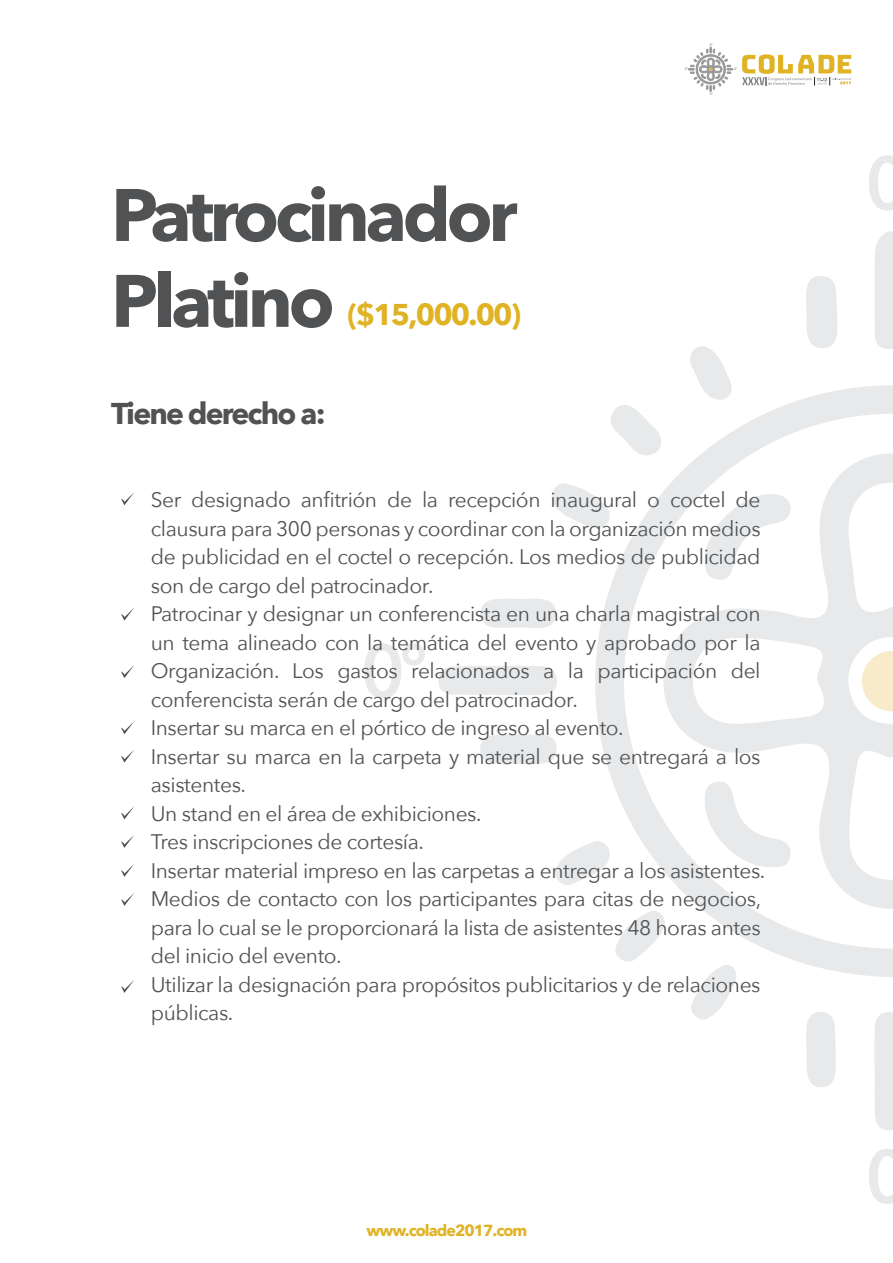
<style>
.page{position:relative;width:893px;height:1263px;background:#fff}
.page>*{position:absolute;margin:0;border:0;box-sizing:border-box;transform-origin:0 0}
.t1{font:700 73.35px/85.8px "Avenir Next";letter-spacing:-.06em;color:#515254}
.t2{font:700 30px "Avenir Next";letter-spacing:-.06em;color:#515254}
.t3{font:700 30px "Avenir Next";letter-spacing:-.06em;color:#e0b325}
.t4{font:21px/28.5px "Avenir Next";letter-spacing:-.02em;color:#515254}
.t5{font:700 16.05px "Avenir Next";letter-spacing:-.06em;color:#e0b325}
</style>
<div class="page">
<svg style="left:685px;top:43px;width:166px;height:52px"></svg>
<div style="left:438px;top:666px;width:119px;height:29px;background:#e8e9ea"></div>
<svg style="left:874px;top:1012px;width:19px;height:118px;background:#e9eaeb"></svg>
<svg style="left:874px;top:231px;width:19px;height:118px;background:#eaeaeb"></svg>
<svg style="left:480px;top:734px;width:77px;height:30px;background:#eaebec"></svg>
<svg style="left:806px;top:1012px;width:30px;height:75px;background:#eaebec"></svg>
<svg style="left:480px;top:599px;width:76px;height:29px;background:#eaebeb"></svg>
<svg style="left:552px;top:483px;width:13px;height:32px"></svg>
<svg style="left:806px;top:276px;width:32px;height:72px;background:#ebebec"></svg>
<svg style="left:691px;top:997px;width:36px;height:23px"></svg>
<svg style="left:555px;top:857px;width:10px;height:28px"></svg>
<svg style="left:690px;top:346px;width:28px;height:11px"></svg>
<svg style="left:565px;top:357px;width:328px;height:640px"></svg>
<svg style="left:663px;top:453px;width:230px;height:456px"></svg>
<svg style="left:364px;top:643px;width:61px;height:55px"></svg>
<svg style="left:869px;top:155px;width:24px;height:56px"></svg>
<svg style="left:869px;top:1149px;width:24px;height:55px"></svg>
<svg style="left:862px;top:651px;width:31px;height:60px"></svg>
<svg style="left:121px;top:492px;width:13px;height:13px"></svg>
<svg style="left:121px;top:608px;width:13px;height:13px"></svg>
<svg style="left:121px;top:665px;width:13px;height:13px"></svg>
<svg style="left:121px;top:721px;width:13px;height:13px"></svg>
<svg style="left:121px;top:750px;width:13px;height:13px"></svg>
<svg style="left:121px;top:807px;width:13px;height:12px"></svg>
<svg style="left:121px;top:835px;width:13px;height:13px"></svg>
<svg style="left:121px;top:864px;width:13px;height:13px"></svg>
<svg style="left:121px;top:893px;width:13px;height:13px"></svg>
<svg style="left:121px;top:980px;width:13px;height:13px"></svg>
<h1 class="t1" style="left:111px;top:171px;width:408px">Patrocinador<br>Platino</h1>
<h2 class="t3" style="left:347px;top:289px;width:175px">($15,000.00)</h2>
<h2 class="t2" style="left:111px;top:388px;width:216px">Tiene derecho a:</h2>
<p class="t4" style="left:151px;top:485px;width:616px">Ser designado anfitrión de la recepción inaugural o coctel de clausura para 300 personas y coordinar con la organización medios de publicidad en el coctel o recepción. Los medios de publicidad son de cargo del patrocinador.<br>Patrocinar y designar un conferencista en una charla magistral con un tema alineado con la temática del evento y aprobado por la Organización. Los gastos relacionados a la participación del conferencista serán de cargo del patrocinador.<br>Insertar su marca en el pórtico de ingreso al evento.<br>Insertar su marca en la carpeta y material que se entregará a los asistentes.<br>Un stand en el área de exhibiciones.<br>Tres inscripciones de cortesía.<br>Insertar material impreso en las carpetas a entregar a los asistentes.<br>Medios de contacto con los participantes para citas de negocios, para lo cual se le proporcionará la lista de asistentes 48 horas antes del inicio del evento.<br>Utilizar la designación para propósitos publicitarios y de relaciones públicas.</p>
<p class="t5" style="left:366px;top:1216px;width:162px">www.colade2017.com</p>
</div>
